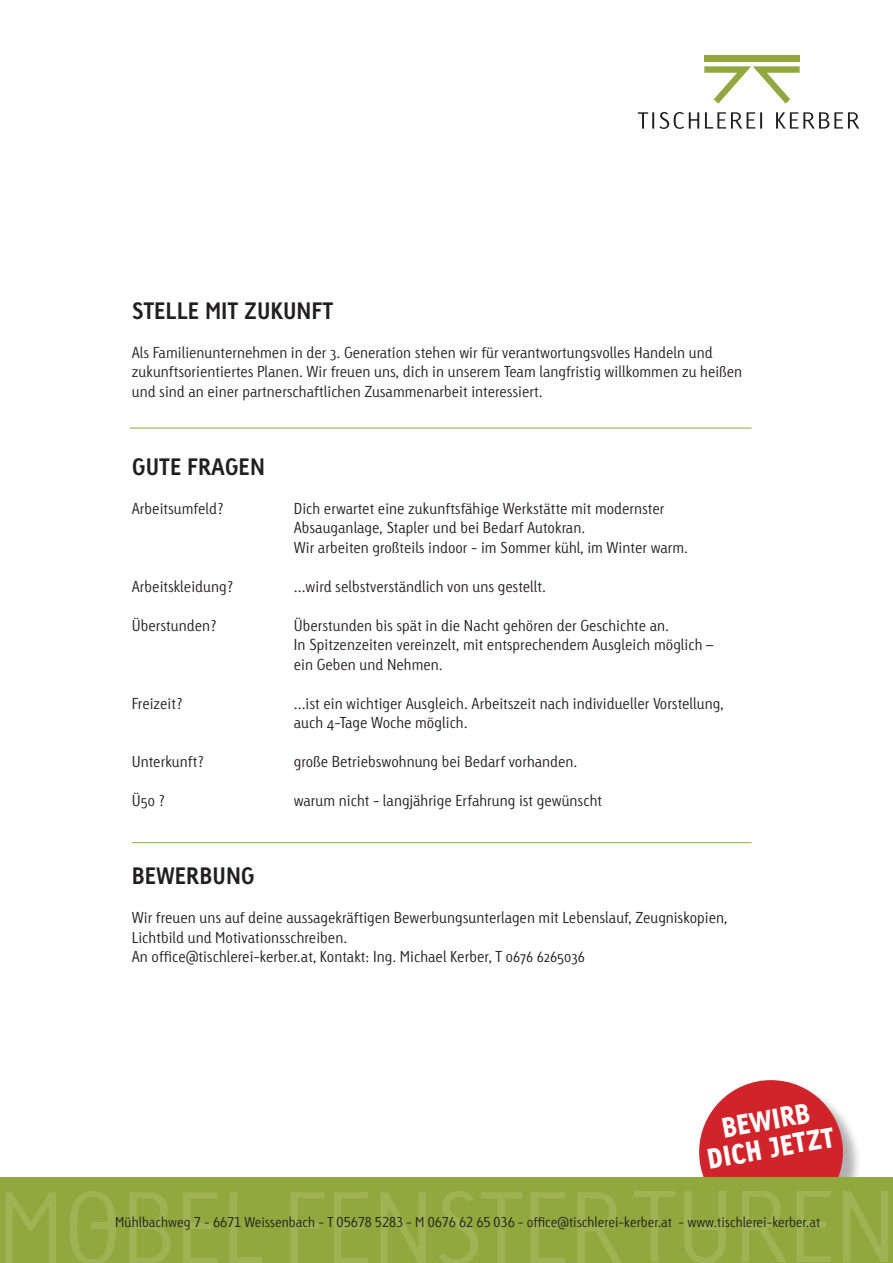
<style>
.page{position:relative;width:893px;height:1263px;background:#fff}
.page>*{position:absolute;margin:0;border:0;box-sizing:border-box;transform-origin:0 0}
.t1{font:26.85px/28.2px "Linotype Tetria Black Tab";color:#fff;text-align:center}
.t2{font:700 22.5px "Linotype Tetria";color:#231f20}
.t3{font:300 15px/19.5px "Linotype Tetria";color:#231f20}
.t4{font:13.5px "Linotype Tetria Light Tab";color:#231f20}
</style>
<div class="page">
<div style="left:701px;top:1082px;width:161px;height:161px;background:#231f20;opacity:.35"></div>
<div style="left:699px;top:1080px;width:144px;height:144px;background:#d1232a;border-radius:50%"></div>
<hr style="left:130px;top:428px;width:622px;height:1px;background:#90a83d">
<hr style="left:132px;top:842px;width:620px;height:1px;background:#90a83d">
<div style="left:0;top:1177px;width:893px;height:86px;background:#90a83d"></div>
<div style="left:704px;top:55px;width:96px;height:7px;background:#90a83d"></div>
<svg style="left:704px;top:66px;width:96px;height:38px"></svg>
<svg style="left:638px;top:112px;width:221px;height:17px"></svg>
<svg style="left:290px;top:1191px;width:332px;height:72px"></svg>
<svg style="left:634px;top:1191px;width:254px;height:72px"></svg>
<div style="left:700px;top:1224px;width:21px;height:6px;background:#a0b254"></div>
<svg style="left:5px;top:1191px;width:257px;height:72px"></svg>
<div style="left:91px;top:1223px;width:22px;height:6px;background:#a0b254"></div>
<h2 class="t2" style="left:132px;top:296px;width:203px">STELLE MIT ZUKUNFT</h2>
<p class="t3" style="left:132px;top:343px;width:612px">Als Familienunternehmen in der 3. Generation stehen wir für verantwortungsvolles Handeln und zukunftsorientiertes Planen. Wir freuen uns, dich in unserem Team langfristig willkommen zu heißen und sind an einer partnerschaftlichen Zusammenarbeit interessiert.</p>
<h2 class="t2" style="left:132px;top:452px;width:135px">GUTE FRAGEN</h2>
<p class="t3" style="left:132px;top:499px;width:93px">Arbeitsumfeld?</p>
<p class="t3" style="left:294px;top:499px;width:396px">Dich erwartet eine zukunftsfähige Werkstätte mit modernster<br>Absauganlage, Stapler und bei Bedarf Autokran.<br>Wir arbeiten großteils indoor - im Sommer kühl, im Winter warm.</p>
<p class="t3" style="left:132px;top:577px;width:103px">Arbeitskleidung?</p>
<p class="t3" style="left:294px;top:577px;width:254px">...wird selbstverständlich von uns gestellt.</p>
<p class="t3" style="left:132px;top:616px;width:86px">Überstunden?</p>
<p class="t3" style="left:294px;top:616px;width:421px">Überstunden bis spät in die Nacht gehören der Geschichte an.<br>In Spitzenzeiten vereinzelt, mit entsprechendem Ausgleich möglich – ein Geben und Nehmen.</p>
<p class="t3" style="left:132px;top:694px;width:52px">Freizeit?</p>
<p class="t3" style="left:294px;top:694px;width:432px">...ist ein wichtiger Ausgleich. Arbeitszeit nach individueller Vorstellung, auch 4-Tage Woche möglich.</p>
<p class="t3" style="left:132px;top:752px;width:74px">Unterkunft?</p>
<p class="t3" style="left:294px;top:752px;width:285px">große Betriebswohnung bei Bedarf vorhanden.</p>
<p class="t3" style="left:132px;top:791px;width:35px">Ü50 ?</p>
<p class="t3" style="left:294px;top:791px;width:310px">warum nicht - langjährige Erfahrung ist gewünscht</p>
<h2 class="t2" style="left:132px;top:862px;width:124px">BEWERBUNG</h2>
<p class="t3" style="left:132px;top:908px;width:597px">Wir freuen uns auf deine aussagekräftigen Bewerbungsunterlagen mit Lebenslauf, Zeugniskopien,<br>Lichtbild und Motivationsschreiben.<br>An office@tischlerei-kerber.at, Kontakt: Ing. Michael Kerber, T 0676 6265036</p>
<h1 class="t1" style="left:700px;top:1117px;width:130px;rotate:-10deg">BEWIRB<br>DICH JETZT</h1>
<p class="t4" style="left:115px;top:1214px;width:706px">Mühlbachweg 7 - 6671 Weissenbach - T 05678 5283 - M 0676 62 65 036 - office@tischlerei-kerber.at - www.tischlerei-kerber.at</p>
</div>
